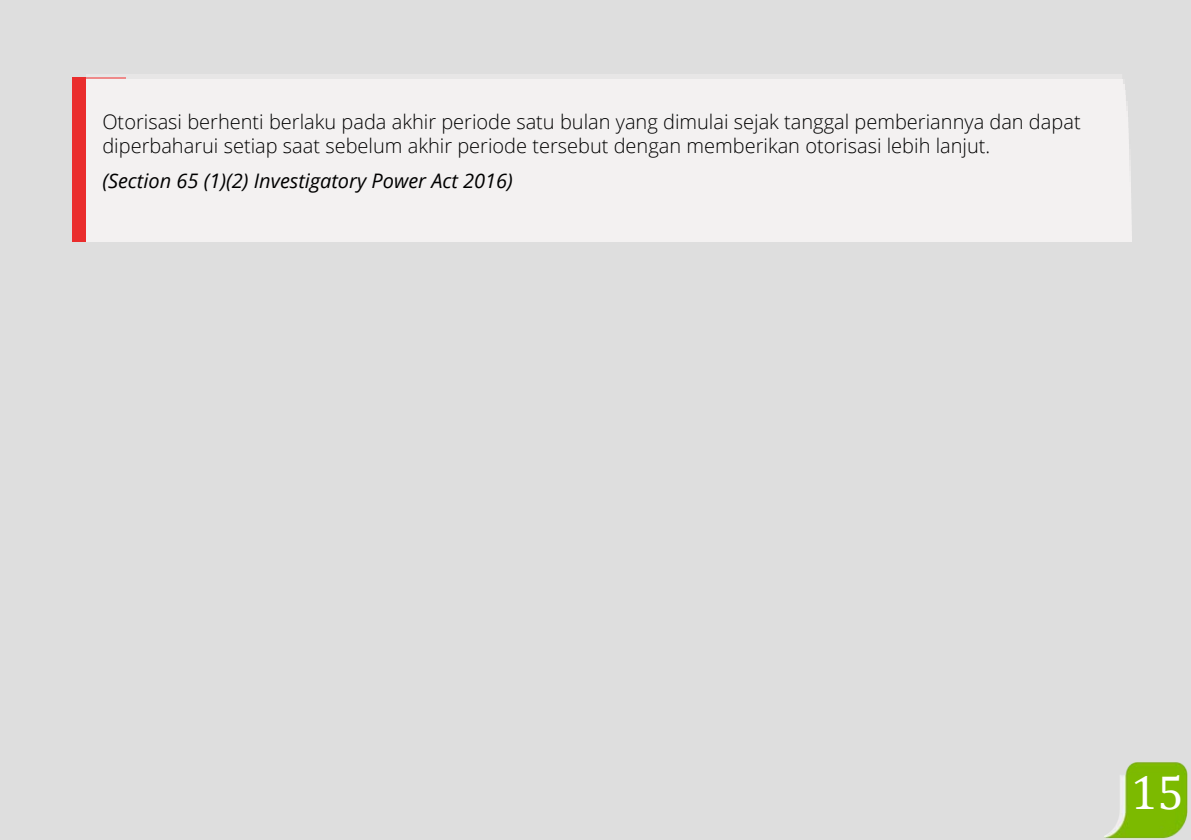
<style>
.page{position:relative;width:1191px;height:840px;background:#fff}
.page>*{position:absolute;margin:0;border:0;box-sizing:border-box;transform-origin:0 0}
.t1{font:48px "Cambria";color:#fff}
.t2{font:300 20px/24px "Open Sans";color:#000}
.t3{font:italic 20px "Open Sans";color:#000}
</style>
<div class="page">
<div style="left:0;top:0;width:1191px;height:839px;background:#dedede"></div>
<div style="left:72px;top:77px;width:14px;height:164px;background:#ea2d2d"></div>
<div style="left:86px;top:77px;width:1046px;height:164px;background:#f3f1f1"></div>
<img style="left:1104px;top:762px;width:84px;height:77px">
<p class="t2" style="left:102px;top:109px;width:979px">Otorisasi berhenti berlaku pada akhir periode satu bulan yang dimulai sejak tanggal pemberiannya dan dapat diperbaharui setiap saat sebelum akhir periode tersebut dengan memberikan otorisasi lebih lanjut.</p>
<p class="t3" style="left:102px;top:167px;width:412px">(Section 65 (1)(2) Investigatory Power Act 2016)</p>
<h1 class="t1" style="left:1131px;top:763px;width:55px">15</h1>
</div>
